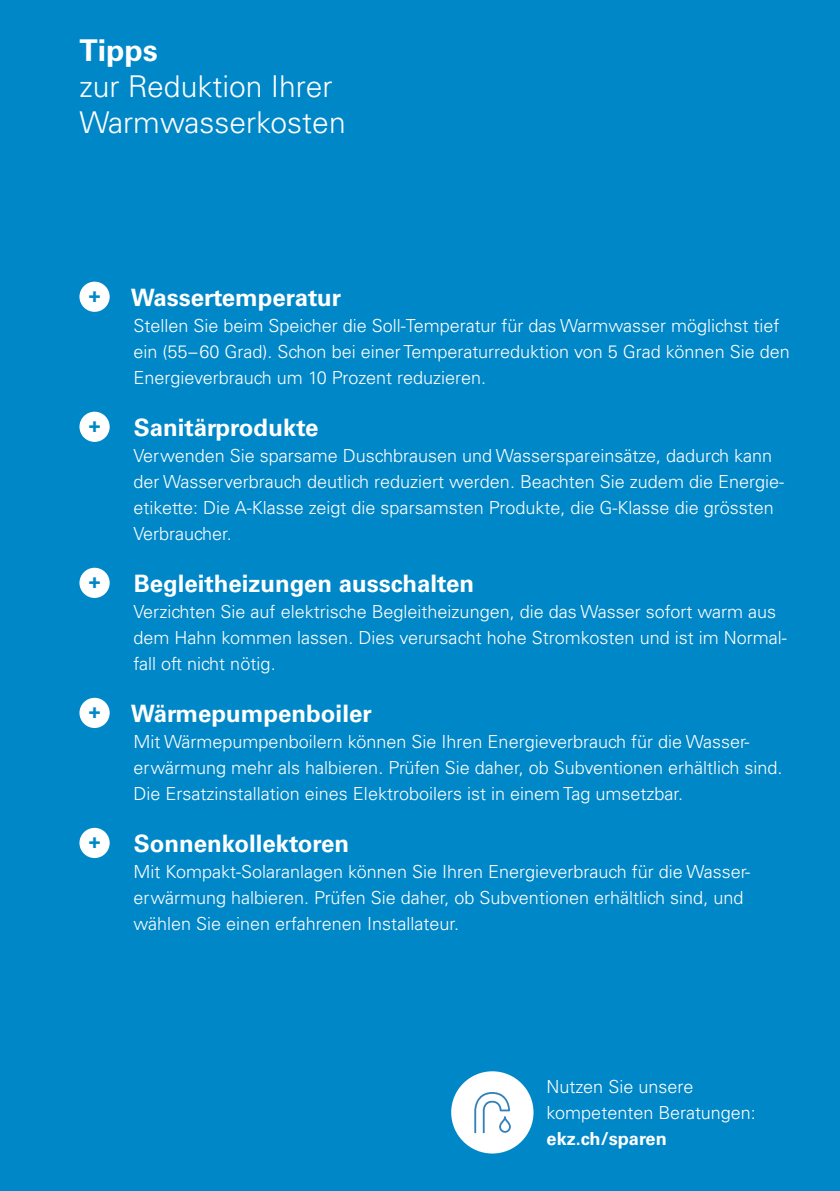
<style>
.page{position:relative;width:840px;height:1191px;background:#fff}
.page>*{position:absolute;margin:0;border:0;box-sizing:border-box;transform-origin:0 0}
.t1{font:300 30px/36px "Univers LT Std";color:#fff}
.t2{font:700 30px "Univers LT Std";color:#fff}
.t3{font:700 24px "Univers LT Std";color:#fff}
.t4{font:700 20px "Univers LT Std";color:#0087c7}
.t5{font:300 18px/26px "Univers LT Std";color:#fff}
.t6{font:700 18px "Univers LT Std";color:#fff}
</style>
<div class="page">
<div style="left:0;top:0;width:839px;height:1191px;background:#0087c7"></div>
<div style="left:79px;top:282px;width:31px;height:30px;background:#fff;border-radius:50%"></div>
<div style="left:79px;top:412px;width:31px;height:30px;background:#fff;border-radius:50%"></div>
<div style="left:79px;top:568px;width:31px;height:30px;background:#fff;border-radius:50%"></div>
<div style="left:79px;top:698px;width:31px;height:30px;background:#fff;border-radius:50%"></div>
<div style="left:79px;top:828px;width:31px;height:30px;background:#fff;border-radius:50%"></div>
<svg style="left:451px;top:1071px;width:82px;height:82px"></svg>
<h1 class="t2" style="left:79px;top:33px;width:80px">Tipps</h1>
<h1 class="t1" style="left:79px;top:69px;width:267px">zur Reduktion Ihrer<br>Warmwasserkosten</h1>
<p class="t4" style="left:89px;top:283px;width:13px">+</p>
<h2 class="t3" style="left:131px;top:283px;width:212px">Wassertemperatur</h2>
<p class="t5" style="left:133px;top:313px;width:657px">Stellen Sie beim Speicher die Soll-Temperatur für das Warmwasser möglichst tief ein (55–60 Grad). Schon bei einer Temperaturreduktion von 5 Grad können Sie den<br>Energieverbrauch um 10 Prozent reduzieren.</p>
<p class="t4" style="left:89px;top:413px;width:13px">+</p>
<h2 class="t3" style="left:134px;top:413px;width:186px">Sanitärprodukte</h2>
<p class="t5" style="left:133px;top:443px;width:652px">Verwenden Sie sparsame Duschbrausen und Wasserspareinsätze, dadurch kann der Wasserverbrauch deutlich reduziert werden. Beachten Sie zudem die Energie&shy;etikette: Die A-Klasse zeigt die sparsamsten Produkte, die G-Klasse die grössten Verbraucher.</p>
<p class="t4" style="left:89px;top:569px;width:13px">+</p>
<h2 class="t3" style="left:134px;top:569px;width:341px">Begleitheizungen ausschalten</h2>
<p class="t5" style="left:133px;top:599px;width:654px">Verzichten Sie auf elektrische Begleitheizungen, die das Wasser sofort warm aus dem Hahn kommen lassen. Dies verursacht hohe Stromkosten und ist im Normal&shy;fall oft nicht nötig.</p>
<p class="t4" style="left:89px;top:699px;width:13px">+</p>
<h2 class="t3" style="left:131px;top:699px;width:242px">Wärmepumpenboiler</h2>
<p class="t5" style="left:133px;top:729px;width:650px">Mit Wärmepumpenboilern können Sie Ihren Energieverbrauch für die Wasser&shy;erwärmung mehr als halbieren. Prüfen Sie daher, ob Subventionen erhältlich sind.<br>Die Ersatzinstallation eines Elektroboilers ist in einem Tag umsetzbar.</p>
<p class="t4" style="left:89px;top:829px;width:13px">+</p>
<h2 class="t3" style="left:134px;top:829px;width:217px">Sonnenkollektoren</h2>
<p class="t5" style="left:133px;top:859px;width:617px">Mit Kompakt-Solaranlagen können Sie Ihren Energieverbrauch für die Wasser&shy;erwärmung halbieren. Prüfen Sie daher, ob Subventionen erhältlich sind, und wählen Sie einen erfahrenen Installateur.</p>
<p class="t5" style="left:546px;top:1073px;width:210px">Nutzen Sie unsere kompetenten Beratungen:</p>
<p class="t6" style="left:546px;top:1127px;width:122px">ekz.ch/sparen</p>
</div>
